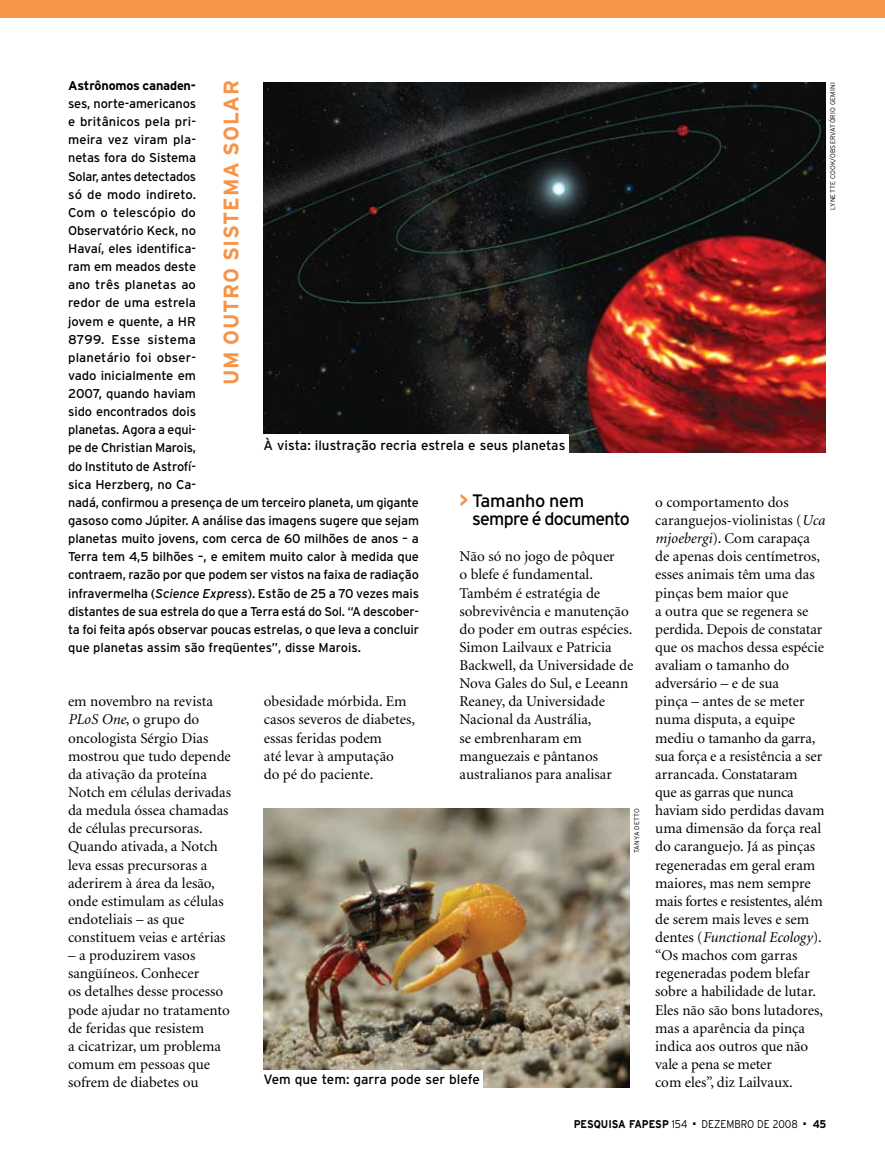
<style>
.page{position:relative;width:885px;height:1170px;background:#fff}
.page>*{position:absolute;margin:0;border:0;box-sizing:border-box;transform-origin:0 0}
.t1{font:700 21px "Interstate";letter-spacing:.035em;color:#f79448}
.t2{font:18px/18.1px "Interstate";letter-spacing:-.04em;color:#000}
.t3{font:15px/18.1px "Minion";color:#000}
.t4{font:13.5px "Interstate";color:#000}
.t5{font:12.75px/18.1px "Interstate";letter-spacing:-.01em;color:#000}
.t6{font:700 12.75px "Interstate";letter-spacing:-.015em;color:#000}
.t7{font:700 11.25px "Interstate";color:#000;scale:.9 1}
.t8{font:300 11.25px "Interstate";color:#000;scale:.9 1}
.t9{font:300 6.75px "Interstate";letter-spacing:.025em;color:#000}
.s1{font-style:italic}
.s2{font-weight:700;font-size:20.25px;color:#f79448}
.s3{font-weight:300}
</style>
<div class="page">
<div style="left:0;top:0;width:884px;height:17px;background:#f79448"></div>
<img style="left:264px;top:82px;width:561px;height:370px">
<img style="left:263px;top:808px;width:366px;height:279px">
<div style="left:250px;top:1070px;width:233px;height:19px;background:#fff"></div>
<div style="left:258px;top:434px;width:310px;height:19px;background:#fff"></div>
<p class="t6" style="left:68px;top:78px;width:129px">Astrônomos canaden-</p>
<p class="t5" style="left:68px;top:94px;width:352px">ses, norte-americanos<br>e britânicos pela pri-<br>meira vez viram pla-<br>netas fora do Sistema<br>Solar, antes detectados<br>só de modo indireto.<br>Com o telescópio do<br>Observatório Keck, no<br>Havaí, eles identifica-<br>ram em meados deste<br>ano três planetas ao<br>redor de uma estrela<br>jovem e quente, a HR<br>8799. Esse sistema<br>planetário foi obser-<br>vado inicialmente em<br>2007, quando haviam<br>sido encontrados dois<br>planetas. Agora a equi-<br>pe de Christian Marois,<br>do Instituto de Astrofí-<br>sica Herzberg, no Ca-<br>nadá, confirmou a presença de um terceiro planeta, um gigante gasoso como Júpiter. A análise das imagens sugere que sejam planetas muito jovens, com cerca de 60 milhões de anos – a<br>Terra tem 4,5 bilhões –, e emitem muito calor à medida que contraem, razão por que podem ser vistos na faixa de radiação infravermelha (<span class="s1">Science Express</span>). Estão de 25 a 70 vezes mais distantes de sua estrela do que a Terra está do Sol. “A descober&shy;ta foi feita após observar poucas estrelas, o que leva a concluir que planetas assim são freqüentes”, disse Marois.</p>
<h1 class="t1" style="left:219px;top:385px;width:306px;rotate:-90deg">Um outro Sistema Solar</h1>
<p class="t4" style="left:263px;top:437px;width:303px">À vista: ilustração recria estrela e seus planetas</p>
<p class="t2" style="left:472px;top:491px;width:159px;text-indent:-13px"><span class="s2">&gt;</span> Tamanho nem sempre é documento</p>
<p class="t3" style="left:459px;top:548px;width:175px">Não só no jogo de pôquer<br>o blefe é fundamental.<br>Também é estratégia de sobrevivência e manutenção do poder em outras espécies.<br>Simon Lailvaux e Patricia<br>Backwell, da Universidade de<br>Nova Gales do Sul, e Leeann<br>Reaney, da Universidade<br>Nacional da Austrália,<br>se embrenharam em manguezais e pântanos australianos para analisar</p>
<p class="t3" style="left:68px;top:693px;width:164px">em novembro na revista<br><span class="s1">PLoS One</span>, o grupo do oncologista Sérgio Dias mostrou que tudo depende da ativação da proteína<br>Notch em células derivadas da medula óssea chamadas de células precursoras.<br>Quando ativada, a Notch leva essas precursoras a aderirem à área da lesão, onde estimulam as células endoteliais – as que constituem veias e artérias</p>
<p class="t3" style="left:68px;top:946px;width:163px">– a produzirem vasos sangüíneos. Conhecer<br>os detalhes desse processo pode ajudar no tratamento de feridas que resistem<br>a cicatrizar, um problema comum em pessoas que sofrem de diabetes ou</p>
<p class="t3" style="left:264px;top:693px;width:152px">obesidade mórbida. Em casos severos de diabetes, essas feridas podem<br>até levar à amputação<br>do pé do paciente.</p>
<p class="t9" style="left:633px;top:853px;width:47px;rotate:-90deg">TANYA DETTO</p>
<p class="t4" style="left:263px;top:1071px;width:218px">Vem que tem: garra pode ser blefe</p>
<p class="t9" style="left:828px;top:210px;width:129px;rotate:-90deg">LYNETTE COOK/OBSERVATÓRIO GEMINI</p>
<p class="t3" style="left:655px;top:493px;width:171px">o comportamento dos caranguejos-violinistas (<span class="s1">Uca mjoebergi</span>). Com carapaça de apenas dois centímetros, esses animais têm uma das pinças bem maior que<br>a outra que se regenera se perdida. Depois de constatar que os machos dessa espécie avaliam o tamanho do adversário – e de sua<br>pinça – antes de se meter numa disputa, a equipe mediu o tamanho da garra, sua força e a resistência a ser arrancada. Constataram<br>que as garras que nunca haviam sido perdidas davam uma dimensão da força real do caranguejo. Já as pinças regeneradas em geral eram maiores, mas nem sempre mais fortes e resistentes, além de serem mais leves e sem dentes (<span class="s1">Functional Ecology</span>). “Os machos com garras regeneradas podem blefar sobre a habilidade de lutar.<br>Eles não são bons lutadores, mas a aparência da pinça indica aos outros que não vale a pena se meter<br>com eles”, diz Lailvaux.</p>
<p class="t7" style="left:573px;top:1117px;width:128px">PESQUISA FAPESP <span class="s3">154</span></p>
<p class="t8" style="left:693px;top:1117px;width:118px">■ DEZEMBRO DE 2008</p>
<p class="t7" style="left:803px;top:1117px;width:27px">■ 45</p>
</div>
